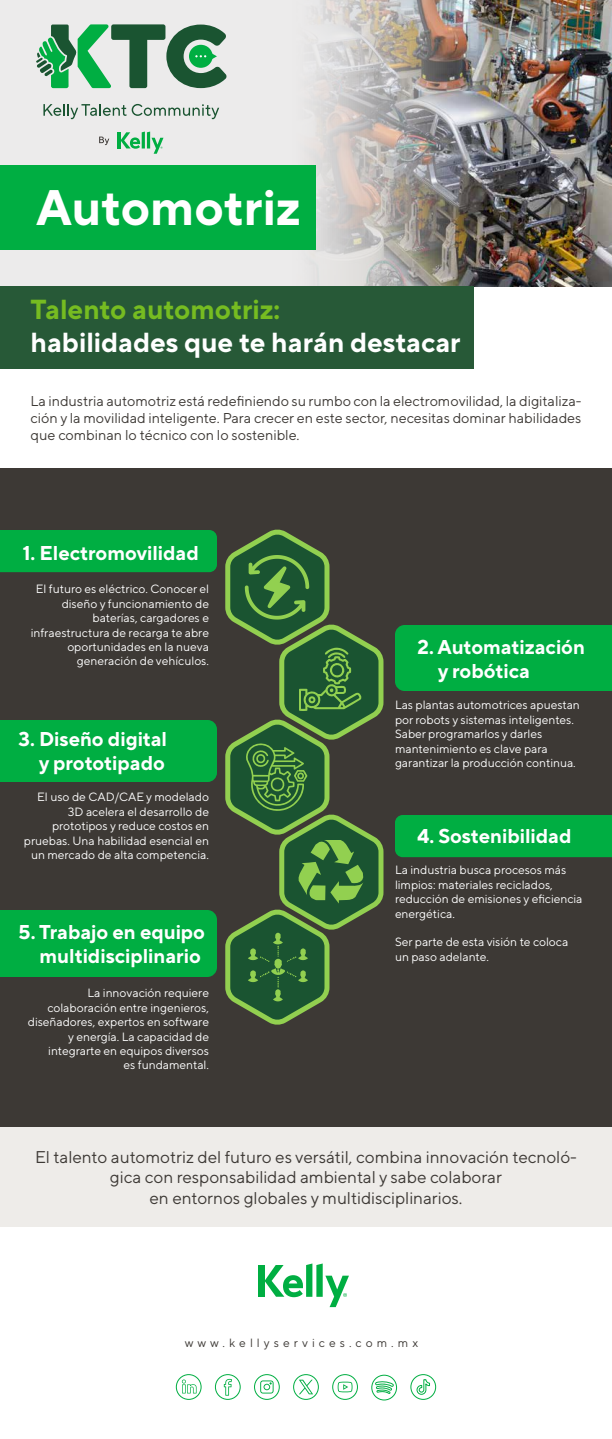
<style>
.page{position:relative;width:612px;height:1439px;background:#fff}
.page>*{position:absolute;margin:0;border:0;box-sizing:border-box;transform-origin:0 0}
.t1{font:700 49.9px "TT Norms Pro";color:#fff}
.t2{font:700 27.5px "TT Norms Pro";color:#fff}
.t3{font:700 27.5px "TT Norms Pro";color:#76bc21}
.t4{font:700 20px/24px "TT Norms Pro";color:#fff;text-align:right}
.t5{font:17px/20.4px "TT Norms Pro";color:#3d3935;text-align:center}
.t6{font:14.3px/17.1px "TT Norms Pro";color:#3d3935;text-align:justify}
.t7{font:12px/14.4px "TT Norms Pro";color:#fff;text-align:right}
.t8{font:12px "TT Norms Pro";letter-spacing:.34em;color:#3d3935}
.t9{font:10.9px "Myriad Pro";color:#000;scale:1.48 1}
</style>
<div class="page">
<div style="left:0;top:1127px;width:612px;height:100px;background:#eeece9"></div>
<img style="left:487px;top:0;width:125px;height:286px">
<img style="left:0;top:0;width:487px;height:286px">
<svg style="left:43px;top:104px;width:176px;height:15px;background:#bcc9c1"></svg>
<hr style="left:117px;top:132px;width:3px;height:16px;background:#00ae42">
<svg style="left:121px;top:132px;width:43px;height:22px"></svg>
<svg style="left:99px;top:137px;width:10px;height:8px"></svg>
<svg style="left:36px;top:24px;width:191px;height:64px;background:#74a988"></svg>
<div style="left:0;top:286px;width:474px;height:83px;background:#275937"></div>
<div style="left:0;top:165px;width:315px;height:85px;background:#00ae42"></div>
<div style="left:0;top:468px;width:612px;height:659px;background:#3d3935"></div>
<div style="left:0;top:530px;width:217px;height:42px;background:#00ae42"></div>
<div style="left:0;top:720px;width:217px;height:62px;background:#00ae42"></div>
<div style="left:0;top:910px;width:217px;height:67px;background:#00ae42"></div>
<div style="left:395px;top:815px;width:217px;height:42px;background:#00ae42"></div>
<div style="left:395px;top:625px;width:217px;height:66px;background:#00ae42"></div>
<svg style="left:225px;top:529px;width:159px;height:496px"></svg>
<div style="left:258px;top:1265px;width:6px;height:32px;background:#00ae42"></div>
<svg style="left:265px;top:1264px;width:84px;height:43px"></svg>
<svg style="left:215px;top:1374px;width:26px;height:26px"></svg>
<svg style="left:254px;top:1374px;width:26px;height:26px"></svg>
<svg style="left:293px;top:1374px;width:26px;height:26px"></svg>
<svg style="left:176px;top:1374px;width:26px;height:26px"></svg>
<svg style="left:332px;top:1374px;width:26px;height:26px"></svg>
<svg style="left:410px;top:1374px;width:26px;height:26px"></svg>
<svg style="left:371px;top:1375px;width:26px;height:26px"></svg>
<h1 class="t1" style="left:36px;top:175px;width:266px">Automotriz</h1>
<h2 class="t3" style="left:31px;top:291px;width:251px">Talento automotriz:</h2>
<h2 class="t2" style="left:31px;top:324px;width:432px">habilidades que te harán destacar</h2>
<p class="t6" style="left:31px;top:392px;width:552px">La industria automotriz está redefiniendo su rumbo con la electromovilidad, la digitaliza&shy;ción y la movilidad inteligente. Para crecer en este sector, necesitas dominar habilidades que combinan lo técnico con lo sostenible.</p>
<h3 class="t4" style="left:23px;top:540px;width:178px">1. Electromovilidad</h3>
<p class="t7" style="left:31px;top:582px;width:180px">El futuro es eléctrico. Conocer el diseño y funcionamiento de baterías, cargadores e infraestructura de recarga te abre oportunidades en la nueva generación de vehículos.</p>
<h3 class="t4" style="left:19px;top:726px;width:150px">3. Diseño digital y prototipado</h3>
<p class="t7" style="left:24px;top:790px;width:187px">El uso de CAD/CAE y modelado<br>3D acelera el desarrollo de prototipos y reduce costos en pruebas. Una habilidad esencial en un mercado de alta competencia.</p>
<h3 class="t4" style="left:19px;top:919px;width:188px">5. Trabajo en equipo multidisciplinario</h3>
<p class="t7" style="left:28px;top:986px;width:183px">La innovación requiere colaboración entre ingenieros, diseñadores, expertos en software y energía. La capacidad de integrarte en equipos diversos<br>es fundamental.</p>
<h3 class="t4" style="left:438px;top:634px;width:148px;text-align:left;text-indent:-21px">2. Automatización y robótica</h3>
<p class="t7" style="left:395px;top:698px;width:186px;text-align:left">Las plantas automotrices apuestan por robots y sistemas inteligentes.<br>Saber programarlos y darles mantenimiento es clave para garantizar la producción continua.</p>
<h3 class="t4" style="left:418px;top:823px;width:155px">4. Sostenibilidad</h3>
<p class="t7" style="left:395px;top:863px;width:189px;text-align:left">La industria busca procesos más limpios: materiales reciclados, reducción de emisiones y eficiencia energética.</p>
<p class="t7" style="left:395px;top:935px;width:175px;text-align:left">Ser parte de esta visión te coloca un paso adelante.</p>
<h3 class="t5" style="left:35px;top:1146px;width:543px">El talento automotriz del futuro es versátil, combina innovación tecnoló&shy;gica con responsabilidad ambiental y sabe colaborar<br>en entornos globales y multidisciplinarios.</h3>
<p class="t8" style="left:185px;top:1335px;width:235px">www.kellyservices.com.mx</p>
<p class="t9" style="left:185px;top:1336px;width:161px">https://www.kellyservices.com.mx/</p>
</div>
